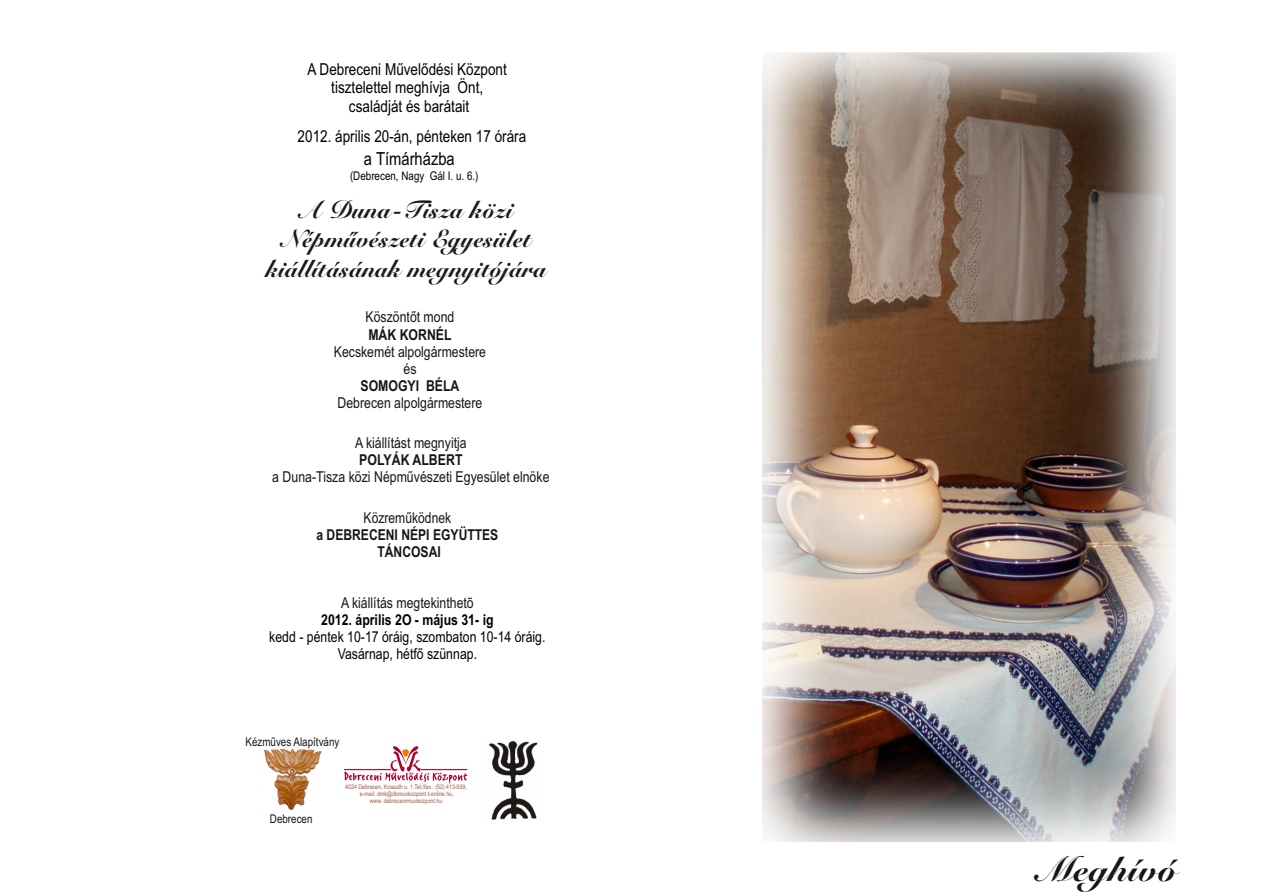
<style>
.page{position:relative;width:1263px;height:893px;background:#fff}
.page>*{position:absolute;margin:0;border:0;box-sizing:border-box;transform-origin:0 0}
.t1{font:36.15px "Snell Blk PFL";color:#151616}
.t2{font:25.5px/29.4px "Snell Blk PFL";color:#1a1a1a;text-align:center;scale:.93 1}
.t3{font:18px "Arial Narrow";color:#000}
.t4{font:16.5px/18.8px "Arial Narrow";color:#000;text-align:center}
.t5{font:15px/17px "Arial Narrow";color:#151616;text-align:center}
.t6{font:15px/17px "Arial Narrow";color:#000;text-align:center}
.t7{font:700 15px/17.1px "Arial Narrow";color:#151616;text-align:center}
.t8{font:700 15px "Arial Narrow";color:#000}
.t9{font:12px "Arial Narrow";color:#151616}
.t10{font:12px "Arial Narrow";color:#000}
.t11{font:6.45px/7.2px "Arial Narrow";color:#a05943;text-align:center}
</style>
<div class="page">
<svg style="left:344px;top:746px;width:123px;height:37px"></svg>
<svg style="left:262px;top:742px;width:62px;height:68px"></svg>
<img style="left:489px;top:740px;width:49px;height:80px">
<img style="left:762px;top:52px;width:413px;height:789px">
<p class="t4" style="left:308px;top:61px;width:201px">A Debreceni Művelődési Központ tisztelettel meghívja Önt, családját és barátait</p>
<p class="t4" style="left:298px;top:128px;width:230px">2012. április 20-án, pénteken 17 órára</p>
<p class="t3" style="left:364px;top:152px;width:93px">a Tímárházba</p>
<p class="t10" style="left:350px;top:171px;width:130px">(Debrecen, Nagy Gál I. u. 6.)</p>
<h2 class="t2" style="left:271px;top:198px;width:303px">A Duna-Tisza közi<br>Népművészeti Egyesület kiállításának megnyitójára</h2>
<p class="t5" style="left:366px;top:310px;width:90px">Köszöntőt mond</p>
<p class="t7" style="left:368px;top:327px;width:85px">MÁK KORNÉL</p>
<p class="t5" style="left:334px;top:344px;width:154px">Kecskemét alpolgármestere és</p>
<p class="t7" style="left:360px;top:378px;width:100px">SOMOGYI BÉLA</p>
<p class="t5" style="left:338px;top:395px;width:146px">Debrecen alpolgármestere</p>
<p class="t5" style="left:355px;top:435px;width:113px">A kiállítást megnyitja</p>
<p class="t7" style="left:359px;top:452px;width:105px">POLYÁK ALBERT</p>
<p class="t5" style="left:272px;top:470px;width:279px">a Duna-Tisza közi Népművészeti Egyesület elnöke</p>
<p class="t5" style="left:364px;top:510px;width:89px">Közreműködnek</p>
<p class="t7" style="left:316px;top:527px;width:183px">a DEBRECENI NÉPI EGYÜTTES<br>TÁNCOSAI</p>
<p class="t5" style="left:341px;top:596px;width:134px">A kiállítás megtekinthetõ</p>
<p class="t8" style="left:321px;top:614px;width:174px">2012. április 2O - május 31- ig</p>
<p class="t6" style="left:269px;top:630px;width:278px">kedd - péntek 10-17 óráig, szombaton 10-14 óráig.<br>Vasárnap, hétfő szünnap.</p>
<p class="t9" style="left:245px;top:737px;width:95px">Kézműves Alapítvány</p>
<p class="t9" style="left:270px;top:814px;width:44px">Debrecen</p>
<p class="t11" style="left:345px;top:783px;width:123px">4024 Debrecen, Kossuth u. 1.Tel./fax.: (52) 413-939, e-mail: dmk@dbmuvkozpont.t-online.hu,<br>www. debrecenimuvkozpont.hu</p>
<h1 class="t1" style="left:1046px;top:857px;width:141px">Meghívó</h1>
</div>
